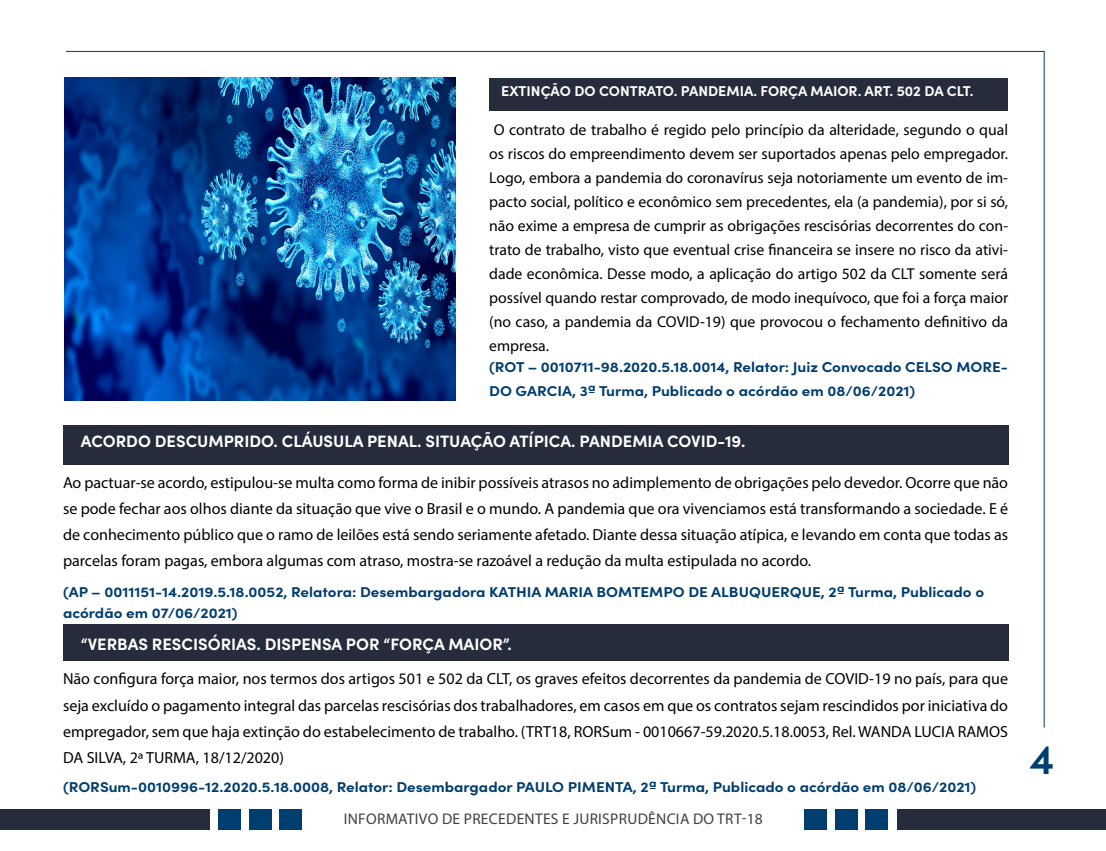
<style>
.page{position:relative;width:1106px;height:851px;background:#fff}
.page>*{position:absolute;margin:0;border:0;box-sizing:border-box;transform-origin:0 0}
.t1{font:600 42px "Sofia Pro";color:#003e6f}
.t2{font:700 16.5px "Sofia Pro";color:#fff}
.t3{font:16.05px/26.2px "Myriad Pro";color:#000;text-align:justify}
.t4{font:15.75px/24px "Myriad Pro";color:#000;text-align:justify}
.t5{font:15.45px "Myriad Pro";letter-spacing:.02em;color:#404040}
.t6{font:700 14.25px/24px "Sofia Pro";color:#003e6f;scale:1.07 1}
.t7{font:700 14.25px "Sofia Pro";color:#fff}
</style>
<div class="page">
<div style="left:219px;top:809px;width:22px;height:21px;background:#003e6f"></div>
<div style="left:249px;top:809px;width:22px;height:21px;background:#003e6f"></div>
<div style="left:280px;top:809px;width:22px;height:21px;background:#003e6f"></div>
<div style="left:896px;top:809px;width:210px;height:21px;background:#272c3d"></div>
<div style="left:865px;top:809px;width:22px;height:21px;background:#003e6f"></div>
<div style="left:835px;top:809px;width:22px;height:21px;background:#003e6f"></div>
<div style="left:804px;top:809px;width:22px;height:21px;background:#003e6f"></div>
<div style="left:0;top:809px;width:210px;height:21px;background:#272c3d"></div>
<hr style="left:66px;top:51px;width:978px;height:1px;background:#003e6f">
<hr style="left:1043px;top:51px;width:1px;height:676px;background:#003e6f">
<div style="left:489px;top:78px;width:519px;height:33px;background:#272c3d"></div>
<img style="left:64px;top:78px;width:391px;height:322px">
<div style="left:63px;top:624px;width:945px;height:36px;background:#272c3d"></div>
<div style="left:63px;top:426px;width:945px;height:39px;background:#272c3d"></div>
<p class="t7" style="left:501px;top:80px;width:474px">EXTINÇÃO DO CONTRATO. PANDEMIA. FORÇA MAIOR. ART. 502 DA CLT.</p>
<p class="t4" style="left:489px;top:118px;width:520px">O contrato de trabalho é regido pelo princípio da alteridade, segundo o qual os riscos do empreendimento devem ser suportados apenas pelo empregador.<br>Logo, embora a pandemia do coronavírus seja notoriamente um evento de im&shy;pacto social, político e econômico sem precedentes, ela (a pandemia), por si só, não exime a empresa de cumprir as obrigações rescisórias decorrentes do con&shy;trato de trabalho, visto que eventual crise financeira se insere no risco da ativi&shy;dade econômica. Desse modo, a aplicação do artigo 502 da CLT somente será possível quando restar comprovado, de modo inequívoco, que foi a força maior (no caso, a pandemia da COVID-19) que provocou o fechamento definitivo da empresa.</p>
<p class="t6" style="left:489px;top:353px;width:486px">(ROT – 0010711-98.2020.5.18.0014, Relator: Juiz Convocado CELSO MORE-<br>DO GARCIA, 3ª Turma, Publicado o acórdão em 08/06/2021)</p>
<p class="t2" style="left:81px;top:428px;width:666px">ACORDO DESCUMPRIDO. CLÁUSULA PENAL. SITUAÇÃO ATÍPICA. PANDEMIA COVID-19.</p>
<p class="t3" style="left:63px;top:468px;width:946px">Ao pactuar-se acordo, estipulou-se multa como forma de inibir possíveis atrasos no adimplemento de obrigações pelo devedor. Ocorre que não se pode fechar aos olhos diante da situação que vive o Brasil e o mundo. A pandemia que ora vivenciamos está transformando a sociedade. E é de conhecimento público que o ramo de leilões está sendo seriamente afetado. Diante dessa situação atípica, e levando em conta que todas as parcelas foram pagas, embora algumas com atraso, mostra-se razoável a redução da multa estipulada no acordo.</p>
<p class="t6" style="left:63px;top:580px;width:862px;line-height:21px">(AP – 0011151-14.2019.5.18.0052, Relatora: Desembargadora KATHIA MARIA BOMTEMPO DE ALBUQUERQUE, 2ª Turma, Publicado o acórdão em 07/06/2021)</p>
<p class="t2" style="left:81px;top:631px;width:432px">“VERBAS RESCISÓRIAS. DISPENSA POR “FORÇA MAIOR”.</p>
<p class="t3" style="left:63px;top:665px;width:946px">Não configura força maior, nos termos dos artigos 501 e 502 da CLT, os graves efeitos decorrentes da pandemia de COVID-19 no país, para que seja excluído o pagamento integral das parcelas rescisórias dos trabalhadores, em casos em que os contratos sejam rescindidos por iniciativa do empregador, sem que haja extinção do estabelecimento de trabalho. (TRT18, RORSum - 0010667-59.2020.5.18.0053, Rel. WANDA LUCIA RAMOS DA SILVA, 2ª TURMA, 18/12/2020)</p>
<p class="t6" style="left:63px;top:774px;width:855px">(RORSum-0010996-12.2020.5.18.0008, Relator: Desembargador PAULO PIMENTA, 2ª Turma, Publicado o acórdão em 08/06/2021)</p>
<p class="t5" style="left:344px;top:809px;width:420px">INFORMATIVO DE PRECEDENTES E JURISPRUDÊNCIA DO TRT-18</p>
<h1 class="t1" style="left:1029px;top:727px;width:26px">4</h1>
</div>
